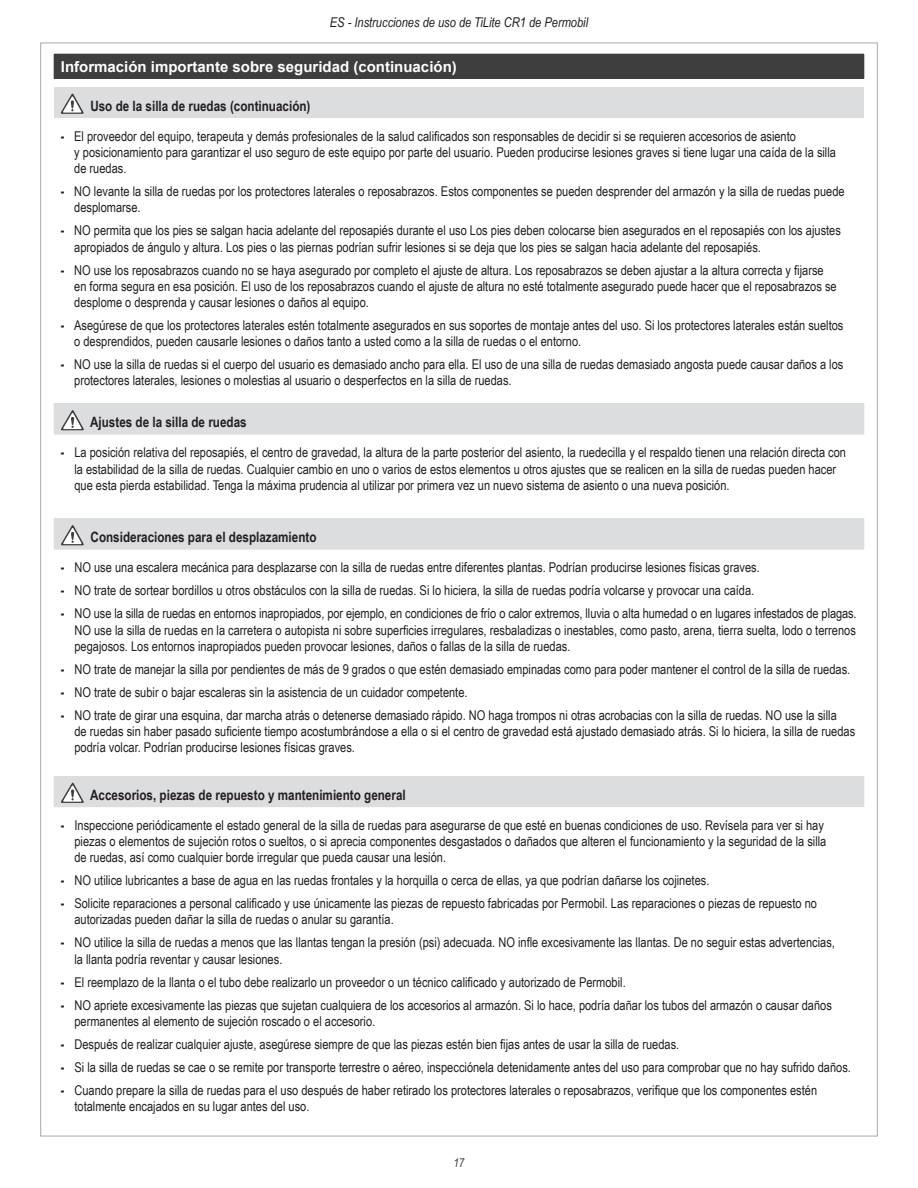
<style>
.page{position:relative;width:918px;height:1188px;background:#fff}
.page>*{position:absolute;margin:0;border:0;box-sizing:border-box;transform-origin:0 0}
.t1{font:700 15px "Arial";color:#fff}
.t2{font:700 14.25px "Arial Narrow";color:#231f20}
.t3{font:13.5px/16.2px "Arial Narrow";color:#231f20}
.t4{font:italic 13.5px "Arial Narrow";color:#231f20}
.t5{font:italic 12px "Arial Narrow";color:#3e3e3f}
.s1{font-weight:700}
</style>
<div class="page">
<div style="left:54px;top:87px;width:810px;height:31px;background:#dcdddf"></div>
<svg style="left:61px;top:94px;width:23px;height:20px"></svg>
<div style="left:54px;top:54px;width:810px;height:25px;background:#3e3e3f"></div>
<svg style="left:864px;top:54px;width:1px;height:25px"></svg>
<div style="left:54px;top:403px;width:810px;height:31px;background:#dcdddf"></div>
<hr style="left:864px;top:403px;width:1px;height:31px;background:#dcdddf">
<hr style="left:54px;top:434px;width:810px;height:1px;background:#dcdddf">
<svg style="left:61px;top:410px;width:23px;height:20px"></svg>
<div style="left:54px;top:518px;width:810px;height:31px;background:#dcdddf"></div>
<hr style="left:864px;top:518px;width:1px;height:31px;background:#dcdddf">
<hr style="left:54px;top:549px;width:810px;height:1px;background:#dcdddf">
<svg style="left:61px;top:525px;width:23px;height:20px"></svg>
<div style="left:54px;top:776px;width:810px;height:31px;background:#dcdddf"></div>
<hr style="left:864px;top:776px;width:1px;height:30px;background:#dcdddf">
<svg style="left:61px;top:783px;width:23px;height:20px"></svg>
<p class="t4" style="left:330px;top:13px;width:260px">ES - Instrucciones de uso de TiLite CR1 de Permobil</p>
<p class="t1" style="left:61px;top:56px;width:397px">Información importante sobre seguridad (continuación)</p>
<p class="t2" style="left:90px;top:95px;width:222px">Uso de la silla de ruedas (continuación)</p>
<p class="t3" style="left:74px;top:128px;width:763px;text-indent:-14px"><span class="s1">-</span> El proveedor del equipo, terapeuta y demás profesionales de la salud calificados son responsables de decidir si se requieren accesorios de asiento<br>y posicionamiento para garantizar el uso seguro de este equipo por parte del usuario. Pueden producirse lesiones graves si tiene lugar una caída de la silla de ruedas.</p>
<p class="t3" style="left:74px;top:183px;width:772px;text-indent:-14px"><span class="s1">-</span> NO levante la silla de ruedas por los protectores laterales o reposabrazos. Estos componentes se pueden desprender del armazón y la silla de ruedas puede desplomarse.</p>
<p class="t3" style="left:74px;top:222px;width:768px;text-indent:-14px"><span class="s1">-</span> NO permita que los pies se salgan hacia adelante del reposapiés durante el uso Los pies deben colocarse bien asegurados en el reposapiés con los ajustes apropiados de ángulo y altura. Los pies o las piernas podrían sufrir lesiones si se deja que los pies se salgan hacia adelante del reposapiés.</p>
<p class="t3" style="left:74px;top:261px;width:764px;text-indent:-14px"><span class="s1">-</span> NO use los reposabrazos cuando no se haya asegurado por completo el ajuste de altura. Los reposabrazos se deben ajustar a la altura correcta y fijarse en forma segura en esa posición. El uso de los reposabrazos cuando el ajuste de altura no esté totalmente asegurado puede hacer que el reposabrazos se desplome o desprenda y causar lesiones o daños al equipo.</p>
<p class="t3" style="left:74px;top:317px;width:771px;text-indent:-14px"><span class="s1">-</span> Asegúrese de que los protectores laterales estén totalmente asegurados en sus soportes de montaje antes del uso. Si los protectores laterales están sueltos o desprendidos, pueden causarle lesiones o daños tanto a usted como a la silla de ruedas o el entorno.</p>
<p class="t3" style="left:74px;top:356px;width:771px;text-indent:-14px"><span class="s1">-</span> NO use la silla de ruedas si el cuerpo del usuario es demasiado ancho para ella. El uso de una silla de ruedas demasiado angosta puede causar daños a los protectores laterales, lesiones o molestias al usuario o desperfectos en la silla de ruedas.</p>
<p class="t2" style="left:90px;top:412px;width:158px">Ajustes de la silla de ruedas</p>
<p class="t3" style="left:74px;top:444px;width:773px;text-indent:-14px"><span class="s1">-</span> La posición relativa del reposapiés, el centro de gravedad, la altura de la parte posterior del asiento, la ruedecilla y el respaldo tienen una relación directa con la estabilidad de la silla de ruedas. Cualquier cambio en uno o varios de estos elementos u otros ajustes que se realicen en la silla de ruedas pueden hacer que esta pierda estabilidad. Tenga la máxima prudencia al utilizar por primera vez un nuevo sistema de asiento o una nueva posición.</p>
<p class="t2" style="left:91px;top:527px;width:228px">Consideraciones para el desplazamiento</p>
<p class="t3" style="left:61px;top:559px;width:700px"><span class="s1">-</span> NO use una escalera mecánica para desplazarse con la silla de ruedas entre diferentes plantas. Podrían producirse lesiones físicas graves.</p>
<p class="t3" style="left:61px;top:582px;width:695px"><span class="s1">-</span> NO trate de sortear bordillos u otros obstáculos con la silla de ruedas. Si lo hiciera, la silla de ruedas podría volcarse y provocar una caída.</p>
<p class="t3" style="left:74px;top:605px;width:784px;text-align:justify;text-indent:-14px"><span class="s1">-</span> NO use la silla de ruedas en entornos inapropiados, por ejemplo, en condiciones de frío o calor extremos, lluvia o alta humedad o en lugares infestados de plagas.<br>NO use la silla de ruedas en la carretera o autopista ni sobre superficies irregulares, resbaladizas o inestables, como pasto, arena, tierra suelta, lodo o terrenos pegajosos. Los entornos inapropiados pueden provocar lesiones, daños o fallas de la silla de ruedas.</p>
<p class="t3" style="left:61px;top:660px;width:791px"><span class="s1">-</span> NO trate de manejar la silla por pendientes de más de 9 grados o que estén demasiado empinadas como para poder mantener el control de la silla de ruedas.</p>
<p class="t3" style="left:61px;top:683px;width:408px"><span class="s1">-</span> NO trate de subir o bajar escaleras sin la asistencia de un cuidador competente.</p>
<p class="t3" style="left:74px;top:706px;width:782px;text-indent:-14px"><span class="s1">-</span> NO trate de girar una esquina, dar marcha atrás o detenerse demasiado rápido. NO haga trompos ni otras acrobacias con la silla de ruedas. NO use la silla<br>de ruedas sin haber pasado suficiente tiempo acostumbrándose a ella o si el centro de gravedad está ajustado demasiado atrás. Si lo hiciera, la silla de ruedas podría volcar. Podrían producirse lesiones físicas graves.</p>
<p class="t2" style="left:90px;top:784px;width:317px">Accesorios, piezas de repuesto y mantenimiento general</p>
<p class="t3" style="left:74px;top:817px;width:753px;text-indent:-14px"><span class="s1">-</span> Inspeccione periódicamente el estado general de la silla de ruedas para asegurarse de que esté en buenas condiciones de uso. Revísela para ver si hay piezas o elementos de sujeción rotos o sueltos, o si aprecia componentes desgastados o dañados que alteren el funcionamiento y la seguridad de la silla de ruedas, así como cualquier borde irregular que pueda causar una lesión.</p>
<p class="t3" style="left:61px;top:872px;width:650px"><span class="s1">-</span> NO utilice lubricantes a base de agua en las ruedas frontales y la horquilla o cerca de ellas, ya que podrían dañarse los cojinetes.</p>
<p class="t3" style="left:74px;top:895px;width:744px;text-indent:-14px"><span class="s1">-</span> Solicite reparaciones a personal calificado y use únicamente las piezas de repuesto fabricadas por Permobil. Las reparaciones o piezas de repuesto no autorizadas pueden dañar la silla de ruedas o anular su garantía.</p>
<p class="t3" style="left:74px;top:934px;width:762px;text-indent:-14px"><span class="s1">-</span> NO utilice la silla de ruedas a menos que las llantas tengan la presión (psi) adecuada. NO infle excesivamente las llantas. De no seguir estas advertencias, la llanta podría reventar y causar lesiones.</p>
<p class="t3" style="left:61px;top:973px;width:566px"><span class="s1">-</span> El reemplazo de la llanta o el tubo debe realizarlo un proveedor o un técnico calificado y autorizado de Permobil.</p>
<p class="t3" style="left:74px;top:996px;width:759px;text-indent:-14px"><span class="s1">-</span> NO apriete excesivamente las piezas que sujetan cualquiera de los accesorios al armazón. Si lo hace, podría dañar los tubos del armazón o causar daños permanentes al elemento de sujeción roscado o el accesorio.</p>
<p class="t3" style="left:61px;top:1035px;width:620px"><span class="s1">-</span> Después de realizar cualquier ajuste, asegúrese siempre de que las piezas estén bien fijas antes de usar la silla de ruedas.</p>
<p class="t3" style="left:61px;top:1058px;width:792px"><span class="s1">-</span> Si la silla de ruedas se cae o se remite por transporte terrestre o aéreo, inspecciónela detenidamente antes del uso para comprobar que no hay sufrido daños.</p>
<p class="t3" style="left:74px;top:1081px;width:744px;text-indent:-14px"><span class="s1">-</span> Cuando prepare la silla de ruedas para el uso después de haber retirado los protectores laterales o reposabrazos, verifique que los componentes estén totalmente encajados en su lugar antes del uso.</p>
<p class="t5" style="left:454px;top:1154px;width:12px">17</p>
</div>
